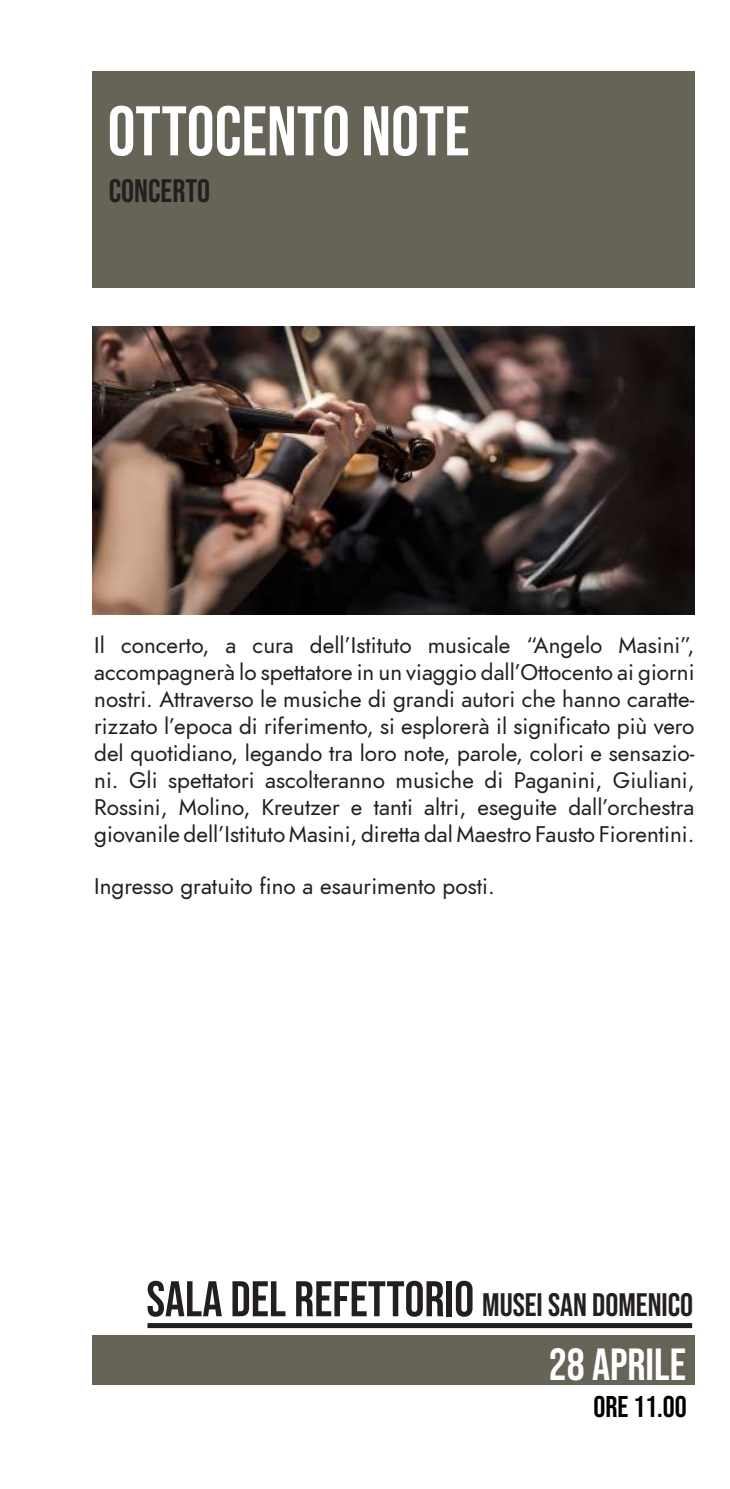
<style>
.page{position:relative;width:730px;height:1489px;background:#fff}
.page>*{position:absolute;margin:0;border:0;box-sizing:border-box;transform-origin:0 0}
.t1{font:70px "Bebas Neue";color:#fff}
.t2{font:50px "Bebas Neue";color:#231f20}
.t3{font:45px "Bebas Neue";color:#fff}
.t4{font:32.5px "Bebas Neue";color:#231f20}
.t5{font:30px "Bebas Neue";color:#000}
.t6{font:italic 22.5px/27px "Renner";color:#231f20;text-align:justify}
.s1{font-size:32.5px}
</style>
<div class="page">
<img style="left:92px;top:326px;width:602px;height:289px">
<div style="left:92px;top:1334px;width:602px;height:50px;background:#666357"></div>
<div style="left:92px;top:71px;width:602px;height:216px;background:#666357"></div>
<div style="left:147px;top:1322px;width:545px;height:5px;border:2px solid #231f20"></div>
<h1 class="t1" style="left:108px;top:91px;width:364px">OTTOCENTO NOTE</h1>
<h3 class="t4" style="left:109px;top:172px;width:103px">CONCERTO</h3>
<p class="t6" style="left:94px;top:632px;width:602px">Il concerto, a cura dell’Istituto musicale “Angelo Masini”, accompagnerà lo spettatore in un viaggio dall’Ottocento ai giorni nostri. Attraverso le musiche di grandi autori che hanno caratte&shy;rizzato l’epoca di riferimento, si esplorerà il significato più vero del quotidiano, legando tra loro note, parole, colori e sensazio&shy;ni. Gli spettatori ascolteranno musiche di Paganini, Giuliani, Rossini, Molino, Kreutzer e tanti altri, eseguite dall’orchestra giovanile dell’Istituto Masini, diretta dal Maestro Fausto Fiorentini.</p>
<p class="t6" style="left:94px;top:873px;width:402px">Ingresso gratuito fino a esaurimento posti.</p>
<h2 class="t2" style="left:146px;top:1270px;width:548px">SALA DEL REFETTORIO <span class="s1">MUSEI SAN DOMENICO</span></h2>
<h3 class="t3" style="left:549px;top:1338px;width:139px">28 APRILE</h3>
<h3 class="t5" style="left:593px;top:1388px;width:95px">ORE 11.00</h3>
</div>
